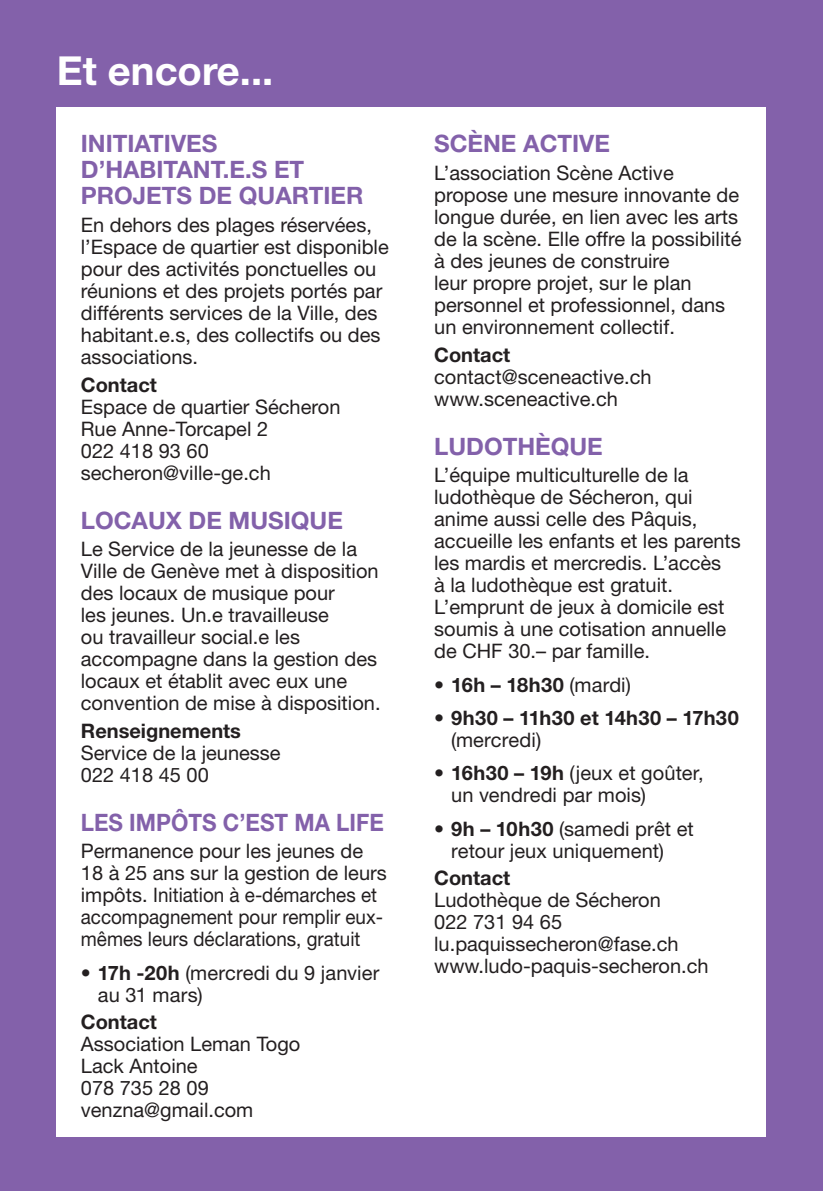
<style>
.page{position:relative;width:823px;height:1191px;background:#fff}
.page>*{position:absolute;margin:0;border:0;box-sizing:border-box;transform-origin:0 0}
.Titre{font:700 40px "Helvetica Neue LT Std";color:#fff}
.Titre-2{font:700 24px/26px "Helvetica Neue LT Std";color:#8361aa}
.Titre-3{font:700 24px "Helvetica Neue LT Std";color:#8361aa;scale:.93 1}
.Texte_de_base{font:20px/22px "Helvetica Neue LT Std";color:#231f20}
.contact{font:700 20px "Helvetica Neue LT Std";color:#231f20}
.contact-2{font:700 20px/22px "Helvetica Neue LT Std";letter-spacing:.02em;color:#231f20}
.contact-3{font:700 20px "Helvetica Neue LT Std";letter-spacing:.025em;color:#231f20}
.s1{font-weight:700}
.s2{font-weight:400}
</style>
<div class="page">
<div style="left:0;top:0;width:822px;height:1191px;background:#8361aa"></div>
<div style="left:57px;top:107px;width:708px;height:1029px;background:#fff"></div>
<p class="Titre" style="left:57px;top:46px;width:218px">Et encore...</p>
<p class="Titre-2" style="left:81px;top:130px;width:284px">INITIATIVES<br>D’HABITANT.E.S ET<br>PROJETS DE QUARTIER</p>
<p class="Texte_de_base" style="left:81px;top:214px;width:309px">En dehors des plages réservées, l’Espace de quartier est disponible pour des activités ponctuelles ou réunions et des projets portés par différents services de la Ville, des habitant.e.s, des collectifs ou des associations.</p>
<p class="contact" style="left:81px;top:372px;width:77px">Contact</p>
<p class="Texte_de_base" style="left:81px;top:395px;width:261px">Espace de quartier Sécheron</p>
<p class="Texte_de_base" style="left:81px;top:417px;width:189px">Rue Anne-Torcapel 2</p>
<p class="Texte_de_base" style="left:81px;top:439px;width:129px">022 418 93 60</p>
<p class="Texte_de_base" style="left:81px;top:461px;width:191px">secheron@ville-ge.ch</p>
<p class="Titre-2" style="left:81px;top:506px;width:263px">LOCAUX DE MUSIQUE</p>
<p class="Texte_de_base" style="left:81px;top:538px;width:301px">Le Service de la jeunesse de la<br>Ville de Genève met à disposition des locaux de musique pour<br>les jeunes. Un.e travailleuse<br>ou travailleur social.e les accompagne dans la gestion des locaux et établit avec eux une convention de mise à disposition.</p>
<p class="contact" style="left:81px;top:718px;width:161px">Renseignements</p>
<p class="Texte_de_base" style="left:81px;top:741px;width:201px">Service de la jeunesse</p>
<p class="Texte_de_base" style="left:81px;top:763px;width:129px">022 418 45 00</p>
<p class="Titre-3" style="left:81px;top:807px;width:327px">LES IMPÔTS C’EST MA LIFE</p>
<p class="Texte_de_base" style="left:81px;top:840px;width:307px">Permanence pour les jeunes de 18 à 25 ans sur la gestion de leurs impôts. Initiation à e-démarches et accompagnement pour remplir eux&shy;mêmes leurs déclarations, gratuit</p>
<p class="Texte_de_base" style="left:98px;top:961px;width:283px;text-indent:-17px"><span class="s1">• 17h -20h</span> (mercredi du 9 janvier au 31 mars)</p>
<p class="contact" style="left:81px;top:1010px;width:77px">Contact</p>
<p class="Texte_de_base" style="left:81px;top:1033px;width:221px">Association Leman Togo</p>
<p class="Texte_de_base" style="left:81px;top:1055px;width:118px">Lack Antoine</p>
<p class="Texte_de_base" style="left:81px;top:1077px;width:129px">078 735 28 09</p>
<p class="Texte_de_base" style="left:81px;top:1099px;width:174px">venzna@gmail.com</p>
<p class="Titre-2" style="left:434px;top:130px;width:177px">SCÈNE ACTIVE</p>
<p class="Texte_de_base" style="left:434px;top:162px;width:309px">L’association Scène Active propose une mesure innovante de longue durée, en lien avec les arts de la scène. Elle offre la possibilité à des jeunes de construire<br>leur propre projet, sur le plan personnel et professionnel, dans un environnement collectif.</p>
<p class="contact" style="left:434px;top:342px;width:77px">Contact</p>
<p class="Texte_de_base" style="left:434px;top:365px;width:219px">contact@sceneactive.ch</p>
<p class="Texte_de_base" style="left:434px;top:387px;width:185px">www.sceneactive.ch</p>
<p class="Titre-2" style="left:434px;top:432px;width:170px">LUDOTHÈQUE</p>
<p class="Texte_de_base" style="left:434px;top:464px;width:308px">L’équipe multiculturelle de la ludothèque de Sécheron, qui anime aussi celle des Pâquis, accueille les enfants et les parents les mardis et mercredis. L’accès<br>à la ludothèque est gratuit.<br>L’emprunt de jeux à domicile est soumis à une cotisation annuelle de CHF 30.– par famille.</p>
<p class="contact-3" style="left:434px;top:672px;width:198px">• 16h – 18h30 <span class="s2">(mardi)</span></p>
<p class="contact-2" style="left:451px;top:706px;width:289px;text-indent:-17px">• 9h30 – 11h30 et 14h30 – 17h30 <span class="s2">(mercredi)</span></p>
<p class="Texte_de_base" style="left:451px;top:762px;width:254px;text-indent:-17px"><span class="s1">• 16h30 – 19h</span> (jeux et goûter, un vendredi par mois)</p>
<p class="Texte_de_base" style="left:451px;top:817px;width:244px;text-indent:-17px"><span class="s1">• 9h – 10h30</span> (samedi prêt et retour jeux uniquement)</p>
<p class="contact" style="left:434px;top:866px;width:77px">Contact</p>
<p class="Texte_de_base" style="left:434px;top:889px;width:228px">Ludothèque de Sécheron</p>
<p class="Texte_de_base" style="left:434px;top:911px;width:129px">022 731 94 65</p>
<p class="Texte_de_base" style="left:434px;top:933px;width:246px">lu.paquissecheron@fase.ch</p>
<p class="Texte_de_base" style="left:434px;top:955px;width:276px">www.ludo-paquis-secheron.ch</p>
</div>
